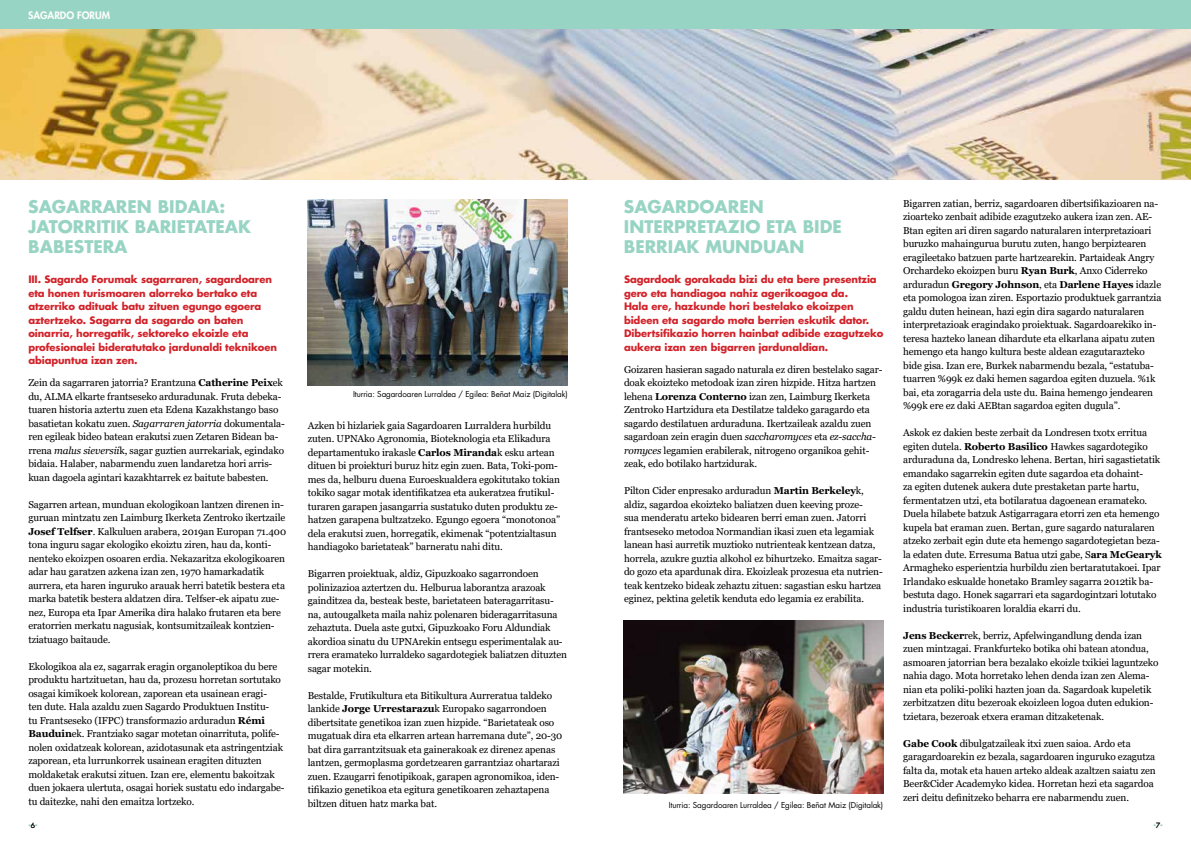
<style>
.page{position:relative;width:1191px;height:842px;background:#fff}
.page>*{position:absolute;margin:0;border:0;box-sizing:border-box;transform-origin:0 0}
.t1{font:700 17px/20px "Futura Std";color:#98d4c3}
.t2{font:10px/13.5px "Georgia";letter-spacing:-.01em;color:#000}
.t3{font:700 10px/13.5px "Futura Std";letter-spacing:-.01em;color:#d2232a}
.t4{font:800 10px "Futura Std";color:#fff}
.t5{font:8px "Futura Std";letter-spacing:-.01em;color:#000}
.t6{font:700 7px "Futura Std";color:#98d4c3}
.s1{font-weight:700}
.s2{font-style:italic}
.s3{font-weight:400;color:#000}
</style>
<div class="page">
<img style="left:0;top:28px;width:1191px;height:151px">
<div style="left:0;top:0;width:1191px;height:28px;background:#98d4c3"></div>
<img style="left:308px;top:199px;width:259px;height:187px">
<img style="left:624px;top:621px;width:259px;height:173px">
<p class="t4" style="left:28px;top:9px;width:83px">SAGARDO FORUM</p>
<h1 class="t1" style="left:28px;top:196px;width:224px">SAGARRAREN BIDAIA:<br>JATORRITIK BARIETATEAK<br>BABESTERA</h1>
<p class="t3" style="left:28px;top:273px;width:250px">III. Sagardo Forumak sagarraren, sagardoaren eta honen turismoaren alorreko bertako eta atzerriko adituak batu zituen egungo egoera aztertzeko. Sagarra da sagardo on baten oinarria, horregatik, sektoreko ekoizle eta profesionalei bideratutako jardunaldi teknikoen abiapuntua izan zen.</p>
<p class="t2" style="left:28px;top:376px;width:258px">Zein da sagarraren jatorria? Erantzuna <span class="s1">Catherine Peix</span>ek du, ALMA elkarte frantseseko arduradunak. Fruta debeka&shy;tuaren historia aztertu zuen eta Edena Kazakhstango baso basatietan kokatu zuen. <span class="s2">Sagarraren jatorria</span> dokumentala&shy;ren egileak bideo batean erakutsi zuen Zetaren Bidean ba&shy;rrena <span class="s2">malus sieversii</span>k, sagar guztien aurrekariak, egindako bidaia. Halaber, nabarmendu zuen landaretza hori arris&shy;kuan dagoela agintari kazakhtarrek ez baitute babesten.</p>
<p class="t2" style="left:28px;top:498px;width:259px">Sagarren artean, munduan ekologikoan lantzen direnen in&shy;guruan mintzatu zen Laimburg Ikerketa Zentroko ikertzaile <span class="s1">Josef Telfser</span>. Kalkuluen arabera, 2019an Europan 71.400 tona inguru sagar ekologiko ekoiztu ziren, hau da, konti&shy;nenteko ekoizpen osoaren erdia. Nekazaritza ekologikoaren adar hau garatzen azkena izan zen, 1970 hamarkadatik aurrera, eta haren inguruko arauak herri batetik bestera eta marka batetik bestera aldatzen dira. Telfser-ek aipatu zue&shy;nez, Europa eta Ipar Amerika dira halako frutaren eta bere eratorrien merkatu nagusiak, kontsumitzaileak kontzien&shy;tziatuago baitaude.</p>
<p class="t2" style="left:28px;top:660px;width:258px">Ekologikoa ala ez, sagarrak eragin organoleptikoa du bere produktu hartzituetan, hau da, prozesu horretan sortutako osagai kimikoek kolorean, zaporean eta usainean eragi-<br>ten dute. Hala azaldu zuen Sagardo Produktuen Institu-<br>tu Frantseseko (IFPC) transformazio arduradun <span class="s1">Rémi Bauduin</span>ek. Frantziako sagar motetan oinarrituta, polife&shy;nolen oxidatzeak kolorean, azidotasunak eta astringentziak zaporean, eta lurrunkorrek usainean eragiten dituzten moldaketak erakutsi zituen. Izan ere, elementu bakoitzak duen jokaera ulertuta, osagai horiek sustatu edo indargabe&shy;tu daitezke, nahi den emaitza lortzeko.</p>
<p class="t5" style="left:353px;top:389px;width:216px">Iturria: Sagardoaren Lurraldea / Egilea: Beñat Maiz (Digitalak)</p>
<p class="t2" style="left:308px;top:419px;width:254px">Azken bi hizlariek gaia Sagardoaren Lurraldera hurbildu zuten. UPNAko Agronomia, Bioteknologia eta Elikadura departamentuko irakasle <span class="s1">Carlos Miranda</span>k esku artean dituen bi proiekturi buruz hitz egin zuen. Bata, Toki-pom&shy;mes da, helburu duena Euroeskualdera egokitutako tokian tokiko sagar motak identifikatzea eta aukeratzea frutikul&shy;turaren garapen jasangarria sustatuko duten produktu ze&shy;hatzen garapena bultzatzeko. Egungo egoera “monotonoa” dela erakutsi zuen, horregatik, ekimenak “potentzialtasun handiagoko barietateak” barneratu nahi ditu.</p>
<p class="t2" style="left:308px;top:567px;width:261px">Bigarren proiektuak, aldiz, Gipuzkoako sagarrondoen polinizazioa aztertzen du. Helburua laborantza arazoak gainditzea da, besteak beste, barietateen bateragarritasu&shy;na, autougalketa maila nahiz polenaren bideragarritasuna zehaztuta. Duela aste gutxi, Gipuzkoako Foru Aldundiak akordioa sinatu du UPNArekin entsegu esperimentalak au&shy;rrera eramateko lurraldeko sagardotegiek baliatzen dituzten sagar motekin.</p>
<p class="t2" style="left:308px;top:689px;width:256px">Bestalde, Frutikultura eta Bitikultura Aurreratua taldeko lankide <span class="s1">Jorge Urrestarazu</span>k Europako sagarrondoen dibertsitate genetikoa izan zuen hizpide. “Barietateak oso mugatuak dira eta elkarren artean harremana dute”, 20-30 bat dira garrantzitsuak eta gainerakoak ez direnez apenas lantzen, germoplasma gordetzearen garrantziaz ohartarazi zuen. Ezaugarri fenotipikoak, garapen agronomikoa, iden&shy;tifikazio genetikoa eta egitura genetikoaren zehaztapena biltzen dituen hatz marka bat.</p>
<h1 class="t1" style="left:624px;top:196px;width:220px">SAGARDOAREN<br>INTERPRETAZIO ETA BIDE<br>BERRIAK MUNDUAN</h1>
<p class="t3" style="left:624px;top:273px;width:261px">Sagardoak gorakada bizi du eta bere presentzia gero eta handiagoa nahiz agerikoagoa da.<br>Hala ere, hazkunde hori bestelako ekoizpen bideen eta sagardo mota berrien eskutik dator.<br>Dibertsifikazio horren hainbat adibide ezagutzeko aukera izan zen bigarren jardunaldian.</p>
<p class="t2" style="left:624px;top:363px;width:260px">Goizaren hasieran sagado naturala ez diren bestelako sagar&shy;doak ekoizteko metodoak izan ziren hizpide. Hitza hartzen lehena <span class="s1">Lorenza Conterno</span> izan zen, Laimburg Ikerketa Zentroko Hartzidura eta Destilatze taldeko garagardo eta sagardo destilatuen arduraduna. Ikertzaileak azaldu zuen sagardoan zein eragin duen <span class="s2">saccharomyces</span> eta <span class="s2">ez-saccha&shy;romyces</span> legamien erabilerak, nitrogeno organikoa gehit&shy;zeak, edo botilako hartzidurak.</p>
<p class="t2" style="left:624px;top:484px;width:260px">Pilton Cider enpresako arduradun <span class="s1">Martin Berkeley</span>k, aldiz, sagardoa ekoizteko baliatzen duen keeving proze-<br>sua menderatu arteko bidearen berri eman zuen. Jatorri frantseseko metodoa Normandian ikasi zuen eta legamiak lanean hasi aurretik muztioko nutrienteak kentzean datza, horrela, azukre guztia alkohol ez bihurtzeko. Emaitza sagar&shy;do gozo eta apardunak dira. Ekoizleak prozesua eta nutrien&shy;teak kentzeko bideak zehaztu zituen: sagastian esku hartzea eginez, pektina geletik kenduta edo legamia ez erabilita.</p>
<p class="t5" style="left:668px;top:800px;width:216px">Iturria: Sagardoaren Lurraldea / Egilea: Beñat Maiz (Digitalak)</p>
<p class="t2" style="left:903px;top:197px;width:260px">Bigarren zatian, berriz, sagardoaren dibertsifikazioaren na&shy;zioarteko zenbait adibide ezagutzeko aukera izan zen. AE-Btan egiten ari diren sagardo naturalaren interpretazioari buruzko mahaingurua burutu zuten, hango berpiztearen eragileetako batzuen parte hartzearekin. Partaideak Angry Orchardeko ekoizpen buru <span class="s1">Ryan Burk</span>, Anxo Ciderreko arduradun <span class="s1">Gregory Johnson</span>, eta <span class="s1">Darlene Hayes</span> idazle eta pomologoa izan ziren. Esportazio produktuek garrantzia galdu duten heinean, hazi egin dira sagardo naturalaren interpretazioak eragindako proiektuak. Sagardoarekiko in&shy;teresa hazteko lanean dihardute eta elkarlana aipatu zuten hemengo eta hango kultura beste aldean ezagutarazteko bide gisa. Izan ere, Burkek nabarmendu bezala, “estatuba&shy;tuarren %99k ez daki hemen sagardoa egiten duzuela. %1k bai, eta zoragarria dela uste du. Baina hemengo jendearen %99k ere ez daki AEBtan sagardoa egiten dugula”.</p>
<p class="t2" style="left:903px;top:426px;width:260px">Askok ez dakien beste zerbait da Londresen txotx erritua egiten dutela. <span class="s1">Roberto Basilico</span> Hawkes sagardotegiko arduraduna da, Londresko lehena. Bertan, hiri sagastietatik emandako sagarrekin egiten dute sagardoa eta dohaint-<br>za egiten dutenek aukera dute prestaketan parte hartu, fermentatzen utzi, eta botilaratua dagoenean eramateko.<br>Duela hilabete batzuk Astigarragara etorri zen eta hemengo kupela bat eraman zuen. Bertan, gure sagardo naturalaren atzeko zerbait egin dute eta hemengo sagardotegietan beza&shy;la edaten dute. Erresuma Batua utzi gabe, S<span class="s1">ara McGearyk </span>Armagheko esperientzia hurbildu zien bertaratutakoei. Ipar Irlandako eskualde honetako Bramley sagarra 2012tik ba&shy;bestuta dago. Honek sagarrari eta sagardogintzari lotutako industria turistikoaren loraldia ekarri du.</p>
<p class="t2" style="left:903px;top:629px;width:257px"><span class="s1">Jens Becker</span>rek, berriz, Apfelwingandlung denda izan zuen mintzagai. Frankfurteko botika ohi batean atondua, asmoaren jatorrian bera bezalako ekoizle txikiei laguntzeko nahia dago. Mota horretako lehen denda izan zen Alema&shy;nian eta poliki-poliki hazten joan da. Sagardoak kupeletik zerbitzatzen ditu bezeroak ekoizleen logoa duten edukion&shy;tzietara, bezeroak etxera eraman ditzaketenak.</p>
<p class="t2" style="left:903px;top:737px;width:254px"><span class="s1">Gabe Cook</span> dibulgatzaileak itxi zuen saioa. Ardo eta garagardoarekin ez bezala, sagardoaren inguruko ezagutza falta da, motak eta hauen arteko aldeak azaltzen saiatu zen Beer&amp;Cider Academyko kidea. Horretan hezi eta sagardoa zeri deitu definitzeko beharra ere nabarmendu zuen.</p>
<p class="t6" style="left:28px;top:819px;width:11px">.<span class="s3">6</span>.</p>
<p class="t6" style="left:1153px;top:819px;width:11px">.<span class="s3">7</span>.</p>
</div>
